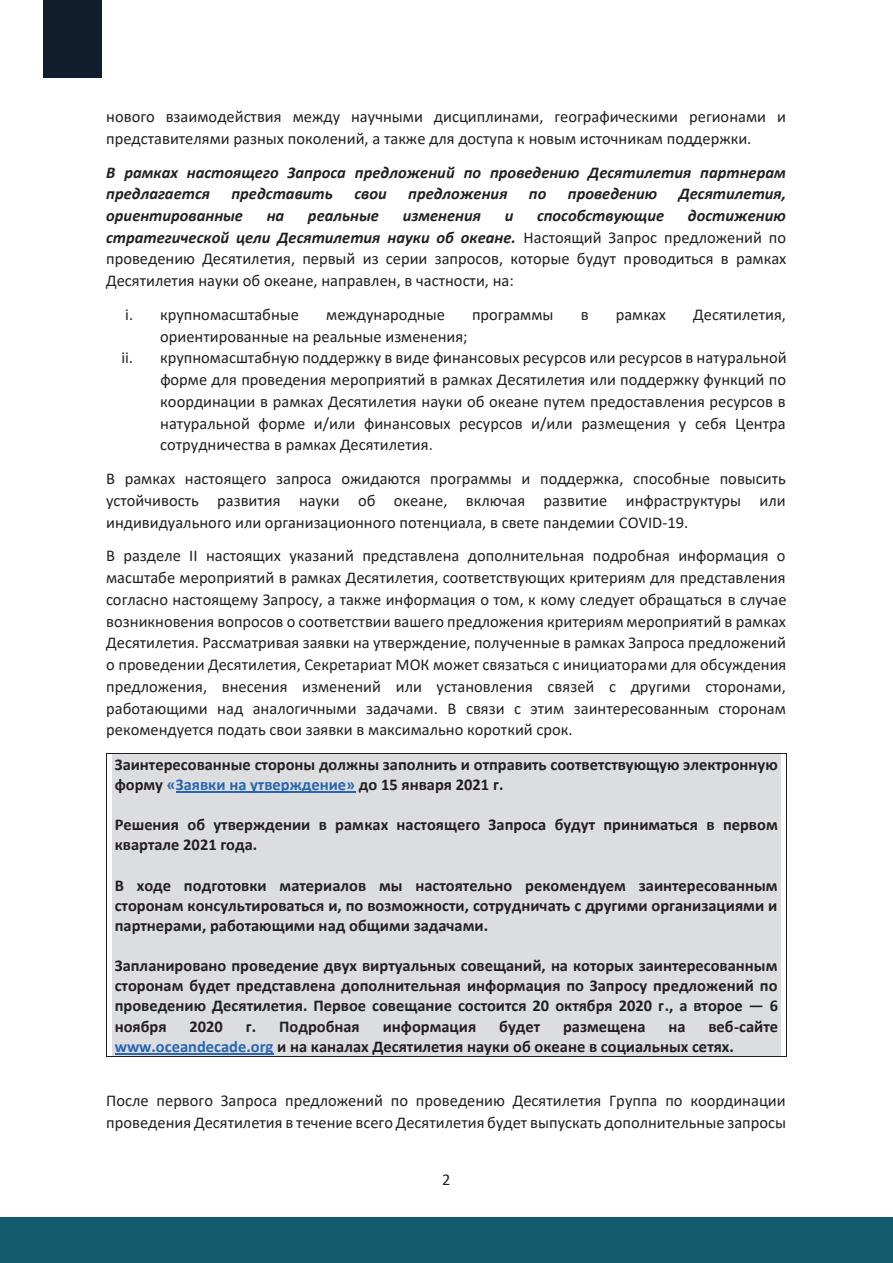
<style>
.page{position:relative;width:893px;height:1263px;background:#fff}
.page>*{position:absolute;margin:0;border:0;box-sizing:border-box;transform-origin:0 0}
.t1{font:16.5px/21.8px "Calibri";color:#231f20;text-align:justify}
.t2{font:700 16.5px/20.1px "Calibri";color:#231f20}
.t3{font:italic 700 16.5px/21.8px "Calibri";color:#231f20}
.s1{font-weight:700;font-style:italic}
.s2{color:#2865b1}
</style>
<div class="page">
<div style="left:113px;top:754px;width:668px;height:20px;background:#dcdddf"></div>
<div style="left:112px;top:774px;width:669px;height:20px;background:#dcdddf"></div>
<hr style="left:176px;top:792px;width:179px;height:1px;background:#2865b1">
<div style="left:112px;top:794px;width:669px;height:20px;background:#dcdddf"></div>
<div style="left:112px;top:814px;width:669px;height:21px;background:#dcdddf"></div>
<div style="left:112px;top:835px;width:669px;height:20px;background:#dcdddf"></div>
<div style="left:112px;top:855px;width:669px;height:20px;background:#dcdddf"></div>
<div style="left:112px;top:875px;width:669px;height:20px;background:#dcdddf"></div>
<div style="left:112px;top:895px;width:669px;height:20px;background:#dcdddf"></div>
<div style="left:112px;top:915px;width:669px;height:20px;background:#dcdddf"></div>
<div style="left:112px;top:935px;width:669px;height:20px;background:#dcdddf"></div>
<div style="left:112px;top:955px;width:669px;height:20px;background:#dcdddf"></div>
<div style="left:112px;top:975px;width:669px;height:21px;background:#dcdddf"></div>
<div style="left:112px;top:996px;width:669px;height:20px;background:#dcdddf"></div>
<div style="left:112px;top:1016px;width:669px;height:20px;background:#dcdddf"></div>
<div style="left:113px;top:1036px;width:668px;height:20px;background:#dcdddf"></div>
<hr style="left:115px;top:1054px;width:158px;height:1px;background:#2865b1">
<hr style="left:107px;top:753px;width:679px;height:1px;background:#231f20">
<hr style="left:106px;top:754px;width:1px;height:302px;background:#231f20">
<hr style="left:107px;top:1056px;width:679px;height:1px;background:#231f20">
<hr style="left:786px;top:754px;width:1px;height:302px;background:#231f20">
<div style="left:0;top:1218px;width:893px;height:45px;background:#145c6d"></div>
<div style="left:44px;top:0;width:58px;height:78px;background:#0f1d2d"></div>
<p class="t1" style="left:106px;top:105px;width:681px">нового взаимодействия между научными дисциплинами, географическими регионами и представителями разных поколений, а также для доступа к новым источникам поддержки.</p>
<p class="t3" style="left:106px;top:161px;width:681px">В рамках настоящего Запроса предложений по проведению Десятилетия партнерам предлагается</p>
<p class="t3" style="left:231px;top:182px;width:103px">представить</p>
<p class="t3" style="left:354px;top:182px;width:34px">свои</p>
<p class="t3" style="left:408px;top:182px;width:101px">предложения</p>
<p class="t3" style="left:529px;top:182px;width:19px">по</p>
<p class="t3" style="left:568px;top:182px;width:91px">проведению</p>
<p class="t3" style="left:679px;top:182px;width:109px">Десятилетия,</p>
<p class="t3" style="left:106px;top:204px;width:138px">ориентированные</p>
<p class="t3" style="left:267px;top:204px;width:19px">на</p>
<p class="t3" style="left:308px;top:204px;width:73px">реальные</p>
<p class="t3" style="left:403px;top:204px;width:80px">изменения</p>
<p class="t3" style="left:505px;top:204px;width:10px">и</p>
<p class="t3" style="left:537px;top:204px;width:129px">способствующие</p>
<p class="t1" style="left:106px;top:204px;width:682px;text-indent:582px"><span class="s1">достижению стратегической цели Десятилетия науки об океане.</span> Настоящий Запрос предложений по проведению Десятилетия, первый из серии запросов, которые будут проводиться в рамках Десятилетия науки об океане, направлен, в частности, на:</p>
<p class="t1" style="left:125px;top:303px;width:175px">i. крупномасштабные</p>
<p class="t1" style="left:326px;top:303px;width:120px">международные</p>
<p class="t1" style="left:472px;top:303px;width:83px">программы</p>
<p class="t1" style="left:581px;top:303px;width:9px">в</p>
<p class="t1" style="left:616px;top:303px;width:52px">рамках</p>
<p class="t1" style="left:693px;top:303px;width:94px">Десятилетия,</p>
<p class="t1" style="left:160px;top:325px;width:309px">ориентированные на реальные изменения;</p>
<p class="t1" style="left:121px;top:347px;width:667px">ii. крупномасштабную поддержку в виде финансовых ресурсов или ресурсов в натуральной</p>
<p class="t1" style="left:160px;top:368px;width:627px">форме для проведения мероприятий в рамках Десятилетия или поддержку функций по</p>
<p class="t1" style="left:160px;top:390px;width:627px">координации в рамках Десятилетия науки об океане путем предоставления ресурсов в</p>
<p class="t1" style="left:160px;top:412px;width:627px">натуральной форме и/или финансовых ресурсов и/или размещения у себя Центра</p>
<p class="t1" style="left:160px;top:434px;width:274px">сотрудничества в рамках Десятилетия.</p>
<p class="t1" style="left:106px;top:467px;width:681px">В рамках настоящего запроса ожидаются программы и поддержка, способные повысить устойчивость развития науки об океане, включая развитие инфраструктуры или индивидуального или организационного потенциала, в свете пандемии COVID-19.</p>
<p class="t1" style="left:106px;top:544px;width:682px">В разделе II настоящих указаний представлена дополнительная подробная информация о масштабе мероприятий в рамках Десятилетия, соответствующих критериям для представления согласно настоящему Запросу, а также информация о том, к кому следует обращаться в случае возникновения вопросов о соответствии вашего предложения критериям мероприятий в рамках Десятилетия. Рассматривая заявки на утверждение, полученные в рамках Запроса предложений о проведении Десятилетия, Секретариат МОК может связаться с инициаторами для обсуждения предложения, внесения изменений или установления связей с другими сторонами, работающими над аналогичными задачами. В связи с этим заинтересованным сторонам рекомендуется подать свои заявки в максимально короткий срок.</p>
<p class="t2" style="left:115px;top:754px;width:665px">Заинтересованные стороны должны заполнить и отправить соответствующую электронную форму <span class="s2">«Заявки на утверждение»</span> до 15 января 2021 г.</p>
<p class="t2" style="left:115px;top:814px;width:664px">Решения об утверждении в рамках настоящего Запроса будут приниматься в первом квартале 2021 года.</p>
<p class="t2" style="left:115px;top:875px;width:664px;text-align:justify">В ходе подготовки материалов мы настоятельно рекомендуем заинтересованным сторонам консультироваться и, по возможности, сотрудничать с другими организациями и партнерами, работающими над общими задачами.</p>
<p class="t2" style="left:115px;top:955px;width:665px;text-align:justify">Запланировано проведение двух виртуальных совещаний, на которых заинтересованным сторонам будет представлена дополнительная информация по Запросу предложений по проведению Десятилетия. Первое совещание состоится 20 октября 2020 г., а второе — 6 ноября</p>
<p class="t2" style="left:115px;top:1016px;width:665px;text-indent:594px">веб-сайте <span class="s2">www.oceandecade.org</span> и на каналах Десятилетия науки об океане в социальных сетях.</p>
<p class="t2" style="left:189px;top:1016px;width:35px">2020</p>
<p class="t2" style="left:246px;top:1016px;width:115px">г. Подробная</p>
<p class="t2" style="left:383px;top:1016px;width:95px">информация</p>
<p class="t2" style="left:499px;top:1016px;width:42px">будет</p>
<p class="t2" style="left:563px;top:1016px;width:84px">размещена</p>
<p class="t2" style="left:668px;top:1016px;width:19px">на</p>
<p class="t1" style="left:106px;top:1090px;width:681px">После первого Запроса предложений по проведению Десятилетия Группа по координации проведения Десятилетия в течение всего Десятилетия будет выпускать дополнительные запросы</p>
<p class="t1" style="left:442px;top:1169px;width:10px">2</p>
</div>
